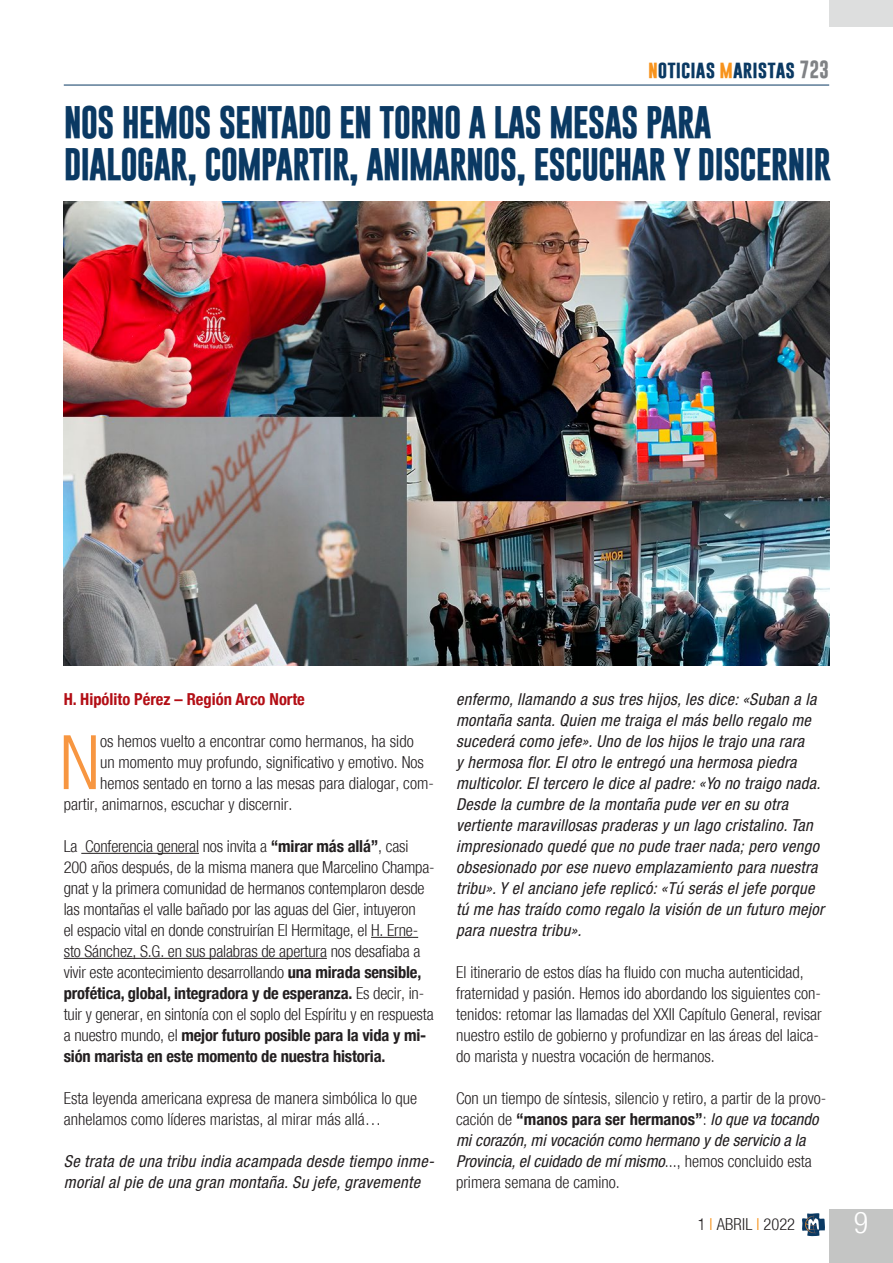
<style>
.page{position:relative;width:893px;height:1263px;background:#fff}
.page>*{position:absolute;margin:0;border:0;box-sizing:border-box;transform-origin:0 0}
.Normal__Web{font:300 condensed 75.3px "Helvetica Neue";color:#f79641}
.Titolo{font:700 33px/42px "Gobold";letter-spacing:-.03em;color:#0a3963}
.t1{font:300 condensed 30px "Helvetica Neue";color:#fff}
.t2{font:700 18px "Gobold";color:#0a3963}
.Normal__Web-2{font:300 condensed 16.5px/21px "Helvetica Neue";color:#231f20}
.Normal__Web-3{font:italic condensed 16.5px/21px "Helvetica Neue";letter-spacing:.02em;color:#231f20}
.Heading_3{font:700 condensed 16.5px "Helvetica Neue";color:#b30e15}
.s1{color:#f7931d}
.s2{color:#808285}
.s3{font-weight:700}
.s4{font-weight:400;font-style:italic}
</style>
<div class="page">
<div style="left:829px;top:1209px;width:64px;height:54px;background:#c4c5c4"></div>
<hr style="left:64px;top:85px;width:765px;height:1px;background:#0a3963">
<svg style="left:802px;top:1213px;width:23px;height:23px"></svg>
<div style="left:829px;top:0;width:64px;height:27px;background:#dddede"></div>
<hr style="left:81px;top:853px;width:118px;height:1px;background:#231f20">
<hr style="left:371px;top:937px;width:47px;height:1px;background:#231f20">
<hr style="left:64px;top:958px;width:263px;height:1px;background:#231f20">
<img style="left:64px;top:201px;width:765px;height:465px">
<p class="t2" style="left:648px;top:57px;width:183px"><span class="s1">n</span>oticias <span class="s1">m</span>aristas <span class="s2">723</span></p>
<p class="Titolo" style="left:64px;top:101px;width:769px">NOS HEMOS SENTADO EN TORNO A LAS MESAS PARA<br>DIALOGAR, COMPARTIR, ANIMARNOS, ESCUCHAR Y DISCERNIR</p>
<p class="Heading_3" style="left:64px;top:685px;width:243px">H. Hipólito Pérez – Región Arco Norte</p>
<p class="Normal__Web" style="left:60px;top:719px;width:42px">N</p>
<p class="Normal__Web-2" style="left:100px;top:731px;width:315px">os hemos vuelto a encontrar como hermanos, ha sido</p>
<p class="Normal__Web-2" style="left:100px;top:752px;width:325px">un momento muy profundo, significativo y emotivo. Nos</p>
<p class="Normal__Web-2" style="left:100px;top:773px;width:335px">hemos sentado en torno a las mesas para dialogar, com-</p>
<p class="Normal__Web-2" style="left:64px;top:794px;width:230px">partir, animarnos, escuchar y discernir.</p>
<p class="Normal__Web-2" style="left:64px;top:836px;width:372px">La Conferencia general nos invita a <span class="s3">“mirar más allá”</span>, casi 200 años después, de la misma manera que Marcelino Champa&shy;gnat y la primera comunidad de hermanos contemplaron desde las montañas el valle bañado por las aguas del Gier, intuyeron<br>el espacio vital en donde construirían El Hermitage, el H. Erne&shy;sto Sánchez, S.G. en sus palabras de apertura nos desafiaba a vivir este acontecimiento desarrollando <span class="s3">una mirada sensible, profética, global, integradora y de esperanza.</span> Es decir, in&shy;tuir y generar, en sintonía con el soplo del Espíritu y en respuesta a nuestro mundo, el <span class="s3">mejor futuro posible para la vida y mi&shy;sión marista en este momento de nuestra historia.</span></p>
<p class="Normal__Web-2" style="left:64px;top:1088px;width:355px">Esta leyenda americana expresa de manera simbólica lo que anhelamos como líderes maristas, al mirar más allá…</p>
<p class="Normal__Web-3" style="left:64px;top:1151px;width:372px">Se trata de una tribu india acampada desde tiempo inme&shy;morial al pie de una gran montaña. Su jefe, gravemente</p>
<p class="Normal__Web-3" style="left:456px;top:689px;width:370px">enfermo, llamando a sus tres hijos, les dice: «Suban a la montaña santa. Quien me traiga el más bello regalo me sucederá como jefe». Uno de los hijos le trajo una rara<br>y hermosa flor. El otro le entregó una hermosa piedra multicolor. El tercero le dice al padre: «Yo no traigo nada.<br>Desde la cumbre de la montaña pude ver en su otra vertiente maravillosas praderas y un lago cristalino. Tan impresionado quedé que no pude traer nada; pero vengo obsesionado por ese nuevo emplazamiento para nuestra tribu». Y el anciano jefe replicó: «Tú serás el jefe porque tú me has traído como regalo la visión de un futuro mejor para nuestra tribu».</p>
<p class="Normal__Web-2" style="left:456px;top:962px;width:367px">El itinerario de estos días ha fluido con mucha autenticidad, fraternidad y pasión. Hemos ido abordando los siguientes con&shy;tenidos: retomar las llamadas del XXII Capítulo General, revisar nuestro estilo de gobierno y profundizar en las áreas del laica&shy;do marista y nuestra vocación de hermanos.</p>
<p class="Normal__Web-2" style="left:456px;top:1088px;width:372px">Con un tiempo de síntesis, silencio y retiro, a partir de la provo&shy;cación de <span class="s3">“manos para ser hermanos”</span>: <span class="s4">lo que va tocando mi corazón, mi vocación como hermano y de servicio a la Provincia, el cuidado de mí mismo</span>..., hemos concluido esta primera semana de camino.</p>
<p class="Normal__Web-2" style="left:698px;top:1214px;width:99px">1 <span class="s1">I</span> ABRIL <span class="s1">I</span> 2022</p>
<h3 class="t1" style="left:854px;top:1205px;width:16px">9</h3>
</div>
